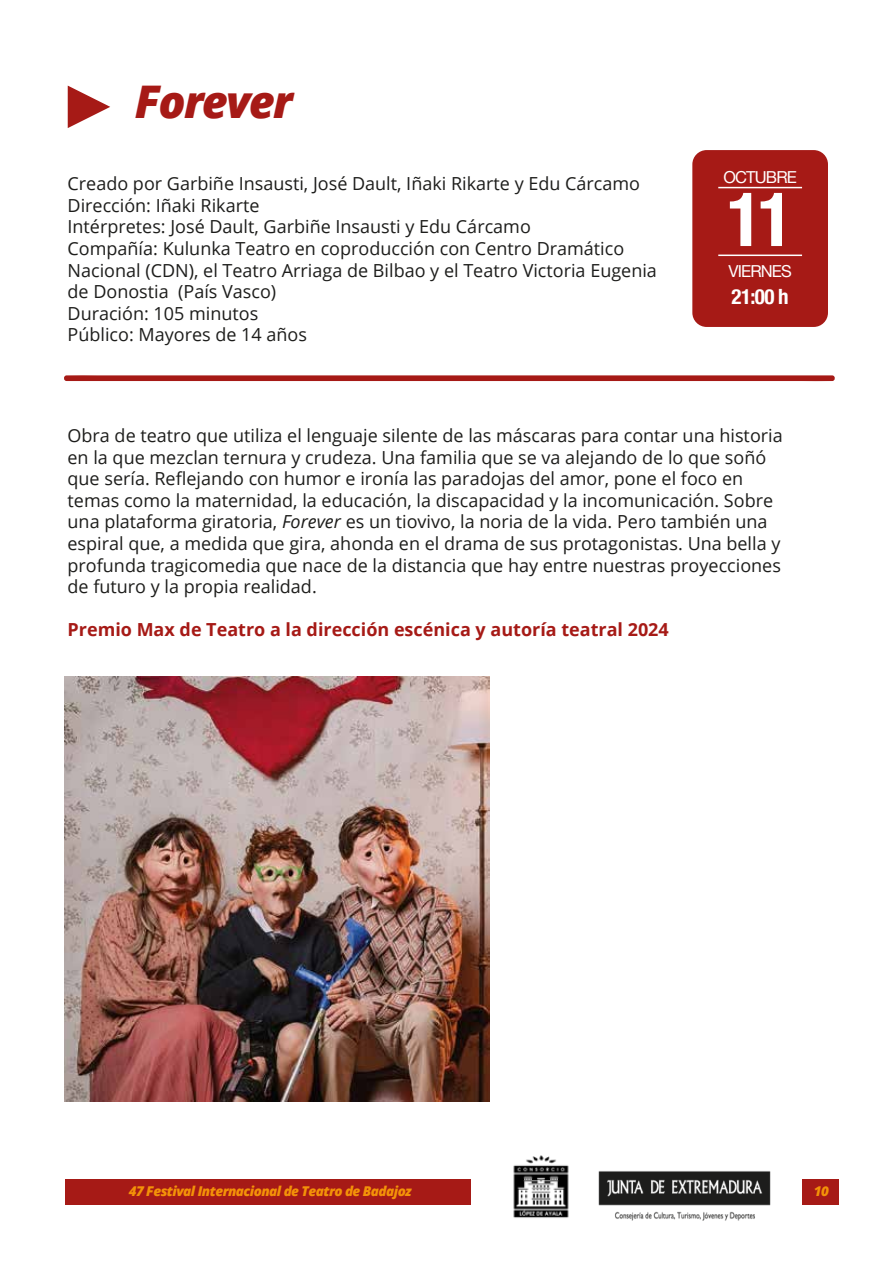
<style>
.page{position:relative;width:893px;height:1263px;background:#fff}
.page>*{position:absolute;margin:0;border:0;box-sizing:border-box;transform-origin:0 0}
.t1{font:700 condensed 75px "Helvetica Neue";color:#fff}
.t2{font:italic 800 45px "Open Sans";letter-spacing:-.04em;color:#a61a16}
.t3{font:700 condensed 21px "Helvetica Neue";color:#fff}
.t4{font:18px/21.6px "Open Sans";color:#1d1d1b}
.t5{font:700 18px "Open Sans";color:#a61a16}
.t6{font:16.5px "Helvetica Neue";letter-spacing:-.05em;color:#fff}
.t7{font:italic 800 13.5px "Open Sans";letter-spacing:-.04em;color:#f39208}
.s1{font-style:italic}
</style>
<div class="page">
<svg style="left:68px;top:86px;width:42px;height:42px"></svg>
<div style="left:692px;top:150px;width:136px;height:177px;background:#a61a16;border-radius:14px"></div>
<hr style="left:718px;top:255px;width:84px;height:1px;background:#fff">
<hr style="left:718px;top:187px;width:84px;height:1px;background:#fff">
<div style="left:802px;top:1180px;width:37px;height:25px;background:#a61a16"></div>
<img style="left:65px;top:676px;width:425px;height:426px">
<div style="left:65px;top:1180px;width:406px;height:25px;background:#a61a16"></div>
<img style="left:513px;top:1155px;width:56px;height:63px">
<svg style="left:64px;top:375px;width:771px;height:6px;background:#ab2925"></svg>
<img style="left:598px;top:1171px;width:173px;height:50px">
<h2 class="t2" style="left:135px;top:68px;width:160px">Forever</h2>
<p class="t4" style="left:68px;top:172px;width:591px">Creado por Garbiñe Insausti, José Dault, Iñaki Rikarte y Edu Cárcamo Dirección: Iñaki Rikarte<br>Intérpretes: José Dault, Garbiñe Insausti y Edu Cárcamo<br>Compañía: Kulunka Teatro en coproducción con Centro Dramático Nacional (CDN), el Teatro Arriaga de Bilbao y el Teatro Victoria Eugenia de Donostia (País Vasco)<br>Duración: 105 minutos<br>Público: Mayores de 14 años</p>
<p class="t6" style="left:723px;top:165px;width:75px">OCTUBRE</p>
<h1 class="t1" style="left:727px;top:157px;width:68px">11</h1>
<p class="t6" style="left:728px;top:259px;width:65px">VIERNES</p>
<p class="t3" style="left:732px;top:279px;width:59px">21:00 h</p>
<p class="t4" style="left:68px;top:424px;width:717px">Obra de teatro que utiliza el lenguaje silente de las máscaras para contar una historia en la que mezclan ternura y crudeza. Una familia que se va alejando de lo que soñó que sería. Reflejando con humor e ironía las paradojas del amor, pone el foco en temas como la maternidad, la educación, la discapacidad y la incomunicación. Sobre una plataforma giratoria, <span class="s1">Forever</span> es un tiovivo, la noria de la vida. Pero también una espiral que, a medida que gira, ahonda en el drama de sus protagonistas. Una bella y profunda tragicomedia que nace de la distancia que hay entre nuestras proyecciones de futuro y la propia realidad.</p>
<p class="t5" style="left:68px;top:617px;width:603px">Premio Max de Teatro a la dirección escénica y autoría teatral 2024</p>
<p class="t7" style="left:129px;top:1181px;width:285px">47 Festival Internacional de Teatro de Badajoz</p>
<p class="t7" style="left:814px;top:1181px;width:17px">10</p>
</div>
